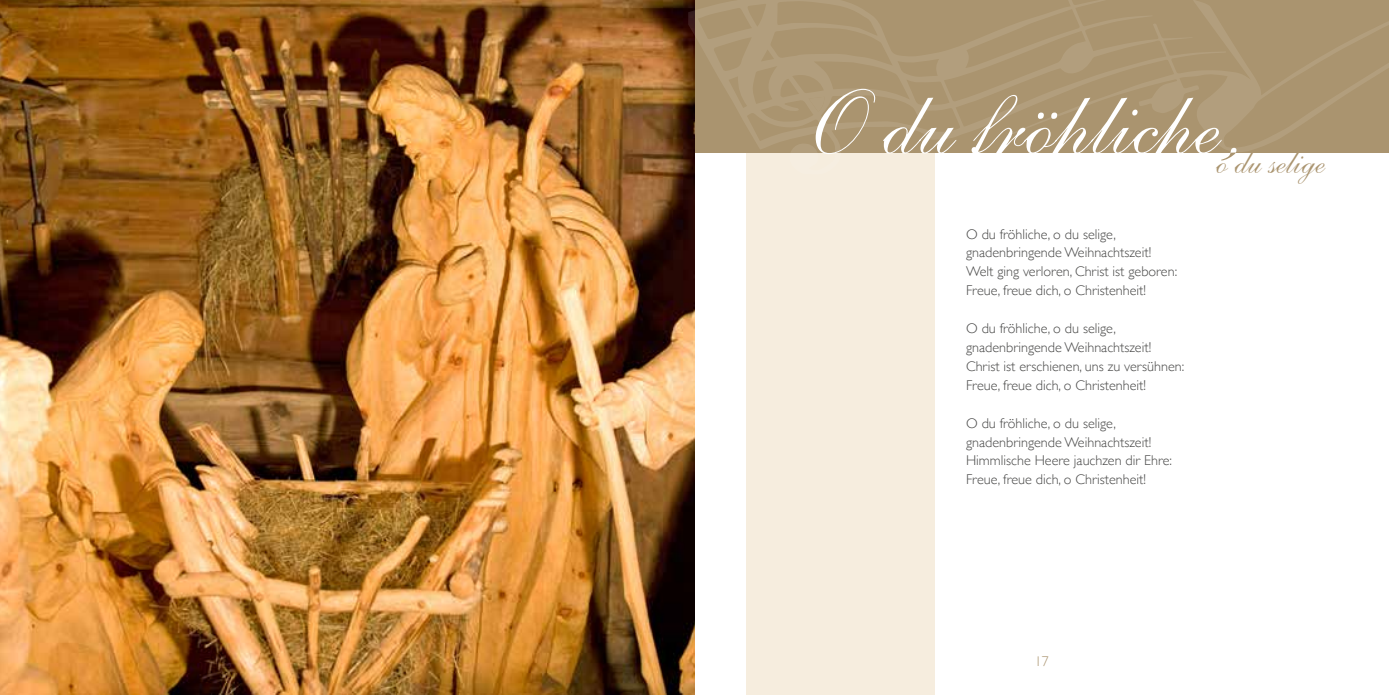
<style>
.page{position:relative;width:1389px;height:695px;background:#fff}
.page>*{position:absolute;margin:0;border:0;box-sizing:border-box;transform-origin:0 0}
.t1{font:35px "Shelley LT Std Script";color:#aa946f}
.t2{font:300 14.17px/18.9px "Gill Sans";color:#494948}
.t3{font:300 14px "Gill Sans";color:#aa946f}
</style>
<div class="page">
<div style="left:746px;top:118px;width:188px;height:576px;background:#f6edde"></div>
<img style="left:0;top:0;width:694px;height:694px">
<svg style="left:688px;top:0;width:701px;height:175px;background:#af9b79"></svg>
<svg style="left:809px;top:89px;width:427px;height:90px"></svg>
<p class="t2" style="left:966px;top:224px;width:213px">O du fröhliche, o du selige, gnadenbringende Weihnachtszeit!<br>Welt ging verloren, Christ ist geboren:<br>Freue, freue dich, o Christenheit!</p>
<p class="t2" style="left:966px;top:318px;width:220px">O du fröhliche, o du selige, gnadenbringende Weihnachtszeit!<br>Christ ist erschienen, uns zu versühnen:<br>Freue, freue dich, o Christenheit!</p>
<p class="t2" style="left:966px;top:413px;width:207px">O du fröhliche, o du selige, gnadenbringende Weihnachtszeit!<br>Himmlische Heere jauchzen dir Ehre:<br>Freue, freue dich, o Christenheit!</p>
<h1 class="t1" style="left:1216px;top:141px;width:110px">o du selige</h1>
<p class="t3" style="left:1035px;top:650px;width:15px">17</p>
</div>
